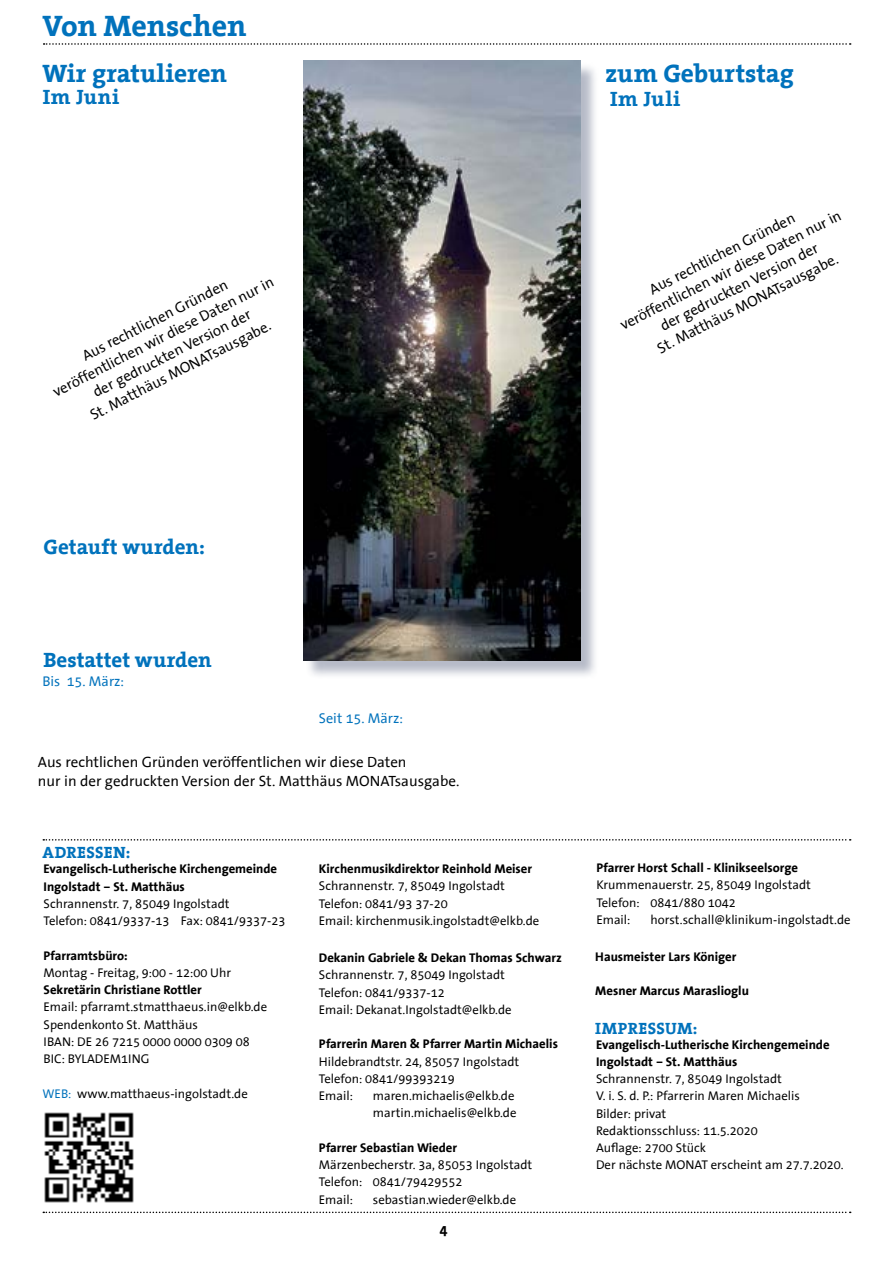
<style>
.page{position:relative;width:893px;height:1263px;background:#fff}
.page>*{position:absolute;margin:0;border:0;box-sizing:border-box;transform-origin:0 0}
.t1{font:700 30px "The Serif Office";letter-spacing:-.01em;color:#0072bc}
.t2{font:700 25.5px "The Serif Office";letter-spacing:-.005em;color:#0072bc}
.t3{font:700 21px "The Serif Office";color:#0072bc}
.t4{font:700 16.5px "The Serif Office";letter-spacing:.03em;color:#0072bc}
.t5{font:15px/18.8px "The Sans Office";color:#000;text-align:center}
.t6{font:700 15px "The Sans Office";color:#000}
.t7{font:14.25px "The Sans Office";color:#0072bc}
.t8{font:12.75px/17.2px "The Sans Office";color:#000}
.t9{font:700 12.75px/17.2px "The Sans Office";color:#000}
.s1{color:#0072bc}
</style>
<div class="page">
<svg style="left:43px;top:1211px;width:808px;height:2px"></svg>
<svg style="left:43px;top:839px;width:808px;height:1px"></svg>
<svg style="left:44px;top:43px;width:807px;height:2px"></svg>
<img style="left:44px;top:1112px;width:90px;height:91px">
<div style="left:306px;top:63px;width:292px;height:616px;background:#9ea4b5;opacity:.75"></div>
<img style="left:303px;top:60px;width:277px;height:601px">
<h1 class="t1" style="left:43px;top:9px;width:206px">Von Menschen</h1>
<h2 class="t2" style="left:43px;top:60px;width:186px">Wir gratulieren</h2>
<h2 class="t2" style="left:605px;top:60px;width:190px">zum Geburtstag</h2>
<h3 class="t3" style="left:43px;top:85px;width:78px">Im Juni</h3>
<h3 class="t3" style="left:610px;top:87px;width:72px">Im Juli</h3>
<p class="t5" style="left:42px;top:368px;width:247px;rotate:-27deg">Aus rechtlichen Gründen veröffentlichen wir diese Daten nur in der gedruckten Version der<br>St. Matthäus MONATsausgabe.</p>
<p class="t5" style="left:609px;top:301px;width:247px;rotate:-27deg">Aus rechtlichen Gründen veröffentlichen wir diese Daten nur in der gedruckten Version der<br>St. Matthäus MONATsausgabe.</p>
<h3 class="t3" style="left:44px;top:535px;width:163px">Getauft wurden:</h3>
<h3 class="t3" style="left:44px;top:648px;width:170px">Bestattet wurden</h3>
<p class="t7" style="left:43px;top:674px;width:83px">Bis 15. März:</p>
<p class="t7" style="left:319px;top:711px;width:86px">Seit 15. März:</p>
<p class="t5" style="left:38px;top:753px;width:423px;text-align:left">Aus rechtlichen Gründen veröffentlichen wir diese Daten<br>nur in der gedruckten Version der St. Matthäus MONATsausgabe.</p>
<p class="t4" style="left:43px;top:844px;width:45px">Adresse</p>
<p class="t4" style="left:113px;top:844px;width:19px">n:</p>
<p class="t9" style="left:44px;top:861px;width:235px">Evangelisch-Lutherische Kirchengemeinde<br>Ingolstadt – St. Matthäus</p>
<p class="t8" style="left:44px;top:895px;width:243px">Schrannenstr. 7, 85049 Ingolstadt<br>Telefon: 0841/9337-13 Fax: 0841/9337-23</p>
<p class="t9" style="left:44px;top:947px;width:86px">Pfarramtsbüro:</p>
<p class="t8" style="left:44px;top:964px;width:189px">Montag - Freitag, 9:00 - 12:00 Uhr</p>
<p class="t9" style="left:44px;top:981px;width:160px">Sekretärin Christiane Rottler</p>
<p class="t8" style="left:44px;top:999px;width:225px">Email: pfarramt.stmatthaeus.in@elkb.de<br>Spendenkonto St. Matthäus<br>IBAN: DE 26 7215 0000 0000 0309 08<br>BIC: BYLADEM1ING</p>
<p class="t8" style="left:43px;top:1086px;width:207px"><span class="s1">Web:</span> www.matthaeus-ingolstadt.de</p>
<p class="t9" style="left:319px;top:860px;width:215px">Kirchenmusikdirektor Reinhold Meiser</p>
<p class="t8" style="left:319px;top:878px;width:222px">Schrannenstr. 7, 85049 Ingolstadt<br>Telefon: 0841/93 37-20<br>Email: kirchenmusik.ingolstadt@elkb.de</p>
<p class="t9" style="left:319px;top:949px;width:244px">Dekanin Gabriele &amp; Dekan Thomas Schwarz</p>
<p class="t8" style="left:319px;top:967px;width:194px">Schrannenstr. 7, 85049 Ingolstadt<br>Telefon: 0841/9337-12<br>Email: Dekanat.Ingolstadt@elkb.de</p>
<p class="t9" style="left:319px;top:1036px;width:241px">Pfarrerin Maren &amp; Pfarrer Martin Michaelis</p>
<p class="t8" style="left:319px;top:1053px;width:202px">Hildebrandtstr. 24, 85057 Ingolstadt<br>Telefon: 0841/99393219<br>Email:</p>
<p class="t8" style="left:373px;top:1088px;width:145px">maren.michaelis@elkb.de martin.michaelis@elkb.de</p>
<p class="t9" style="left:319px;top:1139px;width:140px">Pfarrer Sebastian Wieder</p>
<p class="t8" style="left:319px;top:1157px;width:215px">Märzenbecherstr. 3a, 85053 Ingolstadt<br>Telefon: 0841/79429552<br>Email:</p>
<p class="t8" style="left:373px;top:1191px;width:145px">sebastian.wieder@elkb.de</p>
<p class="t6" style="left:439px;top:1222px;width:10px">4</p>
<p class="t9" style="left:596px;top:860px;width:203px">Pfarrer Horst Schall - Klinikseelsorge</p>
<p class="t8" style="left:596px;top:877px;width:216px">Krummenauerstr. 25, 85049 Ingolstadt<br>Telefon: 0841/880 1042<br>Email:</p>
<p class="t8" style="left:650px;top:911px;width:202px">horst.schall@klinikum-ingolstadt.de</p>
<p class="t9" style="left:595px;top:948px;width:143px">Hausmeister Lars Königer</p>
<p class="t9" style="left:595px;top:983px;width:155px">Mesner Marcus Maraslioglu</p>
<p class="t4" style="left:595px;top:1019px;width:104px">IMPRESSUM:</p>
<p class="t9" style="left:596px;top:1036px;width:235px">Evangelisch-Lutherische Kirchengemeinde<br>Ingolstadt – St. Matthäus</p>
<p class="t8" style="left:596px;top:1071px;width:249px">Schrannenstr. 7, 85049 Ingolstadt<br>V. i. S. d. P.: Pfarrerin Maren Michaelis<br>Bilder: privat<br>Redaktionsschluss: 11.5.2020<br>Auflage: 2700 Stück<br>Der nächste MONAT erscheint am 27.7.2020.</p>
</div>
